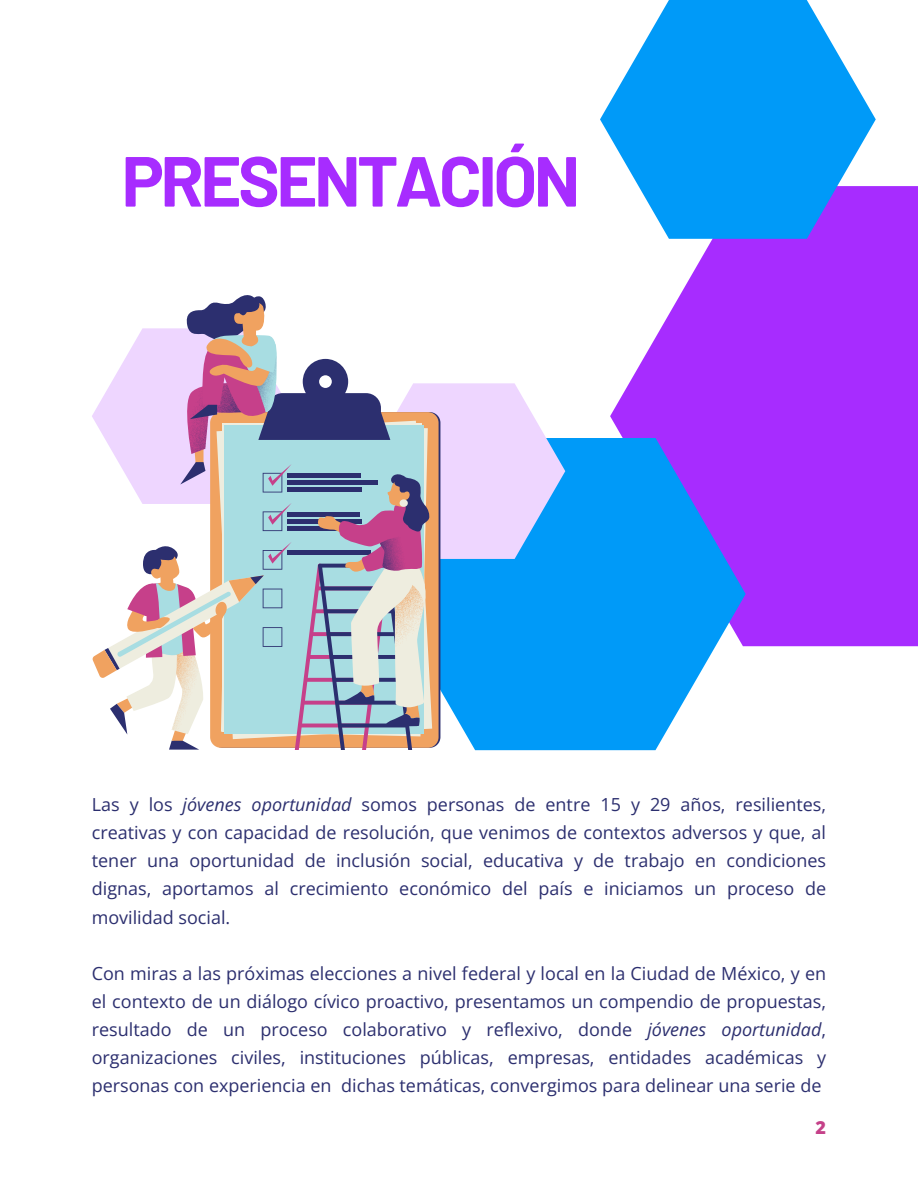
<style>
.page{position:relative;width:918px;height:1188px;background:#fff}
.page>*{position:absolute;margin:0;border:0;box-sizing:border-box;transform-origin:0 0}
.t1{font:700 70.8px "Barlow";letter-spacing:-.05em;color:#a72cff}
.t2{font:18px/28.2px "Open Sans";color:#2c2f6f;text-align:justify}
.t3{font:800 18px "Open Sans";color:#c54189}
.s1{font-style:italic}
</style>
<div class="page">
<div style="left:610px;top:186px;width:308px;height:460px;background:#a72cff"></div>
<svg style="left:565px;top:438px;width:181px;height:312px;fill:#009af8"></svg>
<svg style="left:600px;top:0;width:276px;height:239px;fill:#009af8"></svg>
<svg style="left:92px;top:295px;width:473px;height:455px"></svg>
<h1 class="t1" style="left:122px;top:136px;width:460px">PRESENTACIÓN</h1>
<p class="t2" style="left:92px;top:790px;width:736px">Las y los <span class="s1">jóvenes oportunidad</span> somos personas de entre 15 y 29 años, resilientes, creativas y con capacidad de resolución, que venimos de contextos adversos y que, al tener una oportunidad de inclusión social, educativa y de trabajo en condiciones dignas, aportamos al crecimiento económico del país e iniciamos un proceso de movilidad social.</p>
<p class="t2" style="left:92px;top:959px;width:736px">Con miras a las próximas elecciones a nivel federal y local en la Ciudad de México, y en el contexto de un diálogo cívico proactivo, presentamos un compendio de propuestas, resultado de un proceso colaborativo y reflexivo, donde <span class="s1">jóvenes oportunidad</span>, organizaciones civiles, instituciones públicas, empresas, entidades académicas y personas con experiencia en dichas temáticas, convergimos para delinear una serie de</p>
<p class="t3" style="left:816px;top:1115px;width:12px">2</p>
</div>
